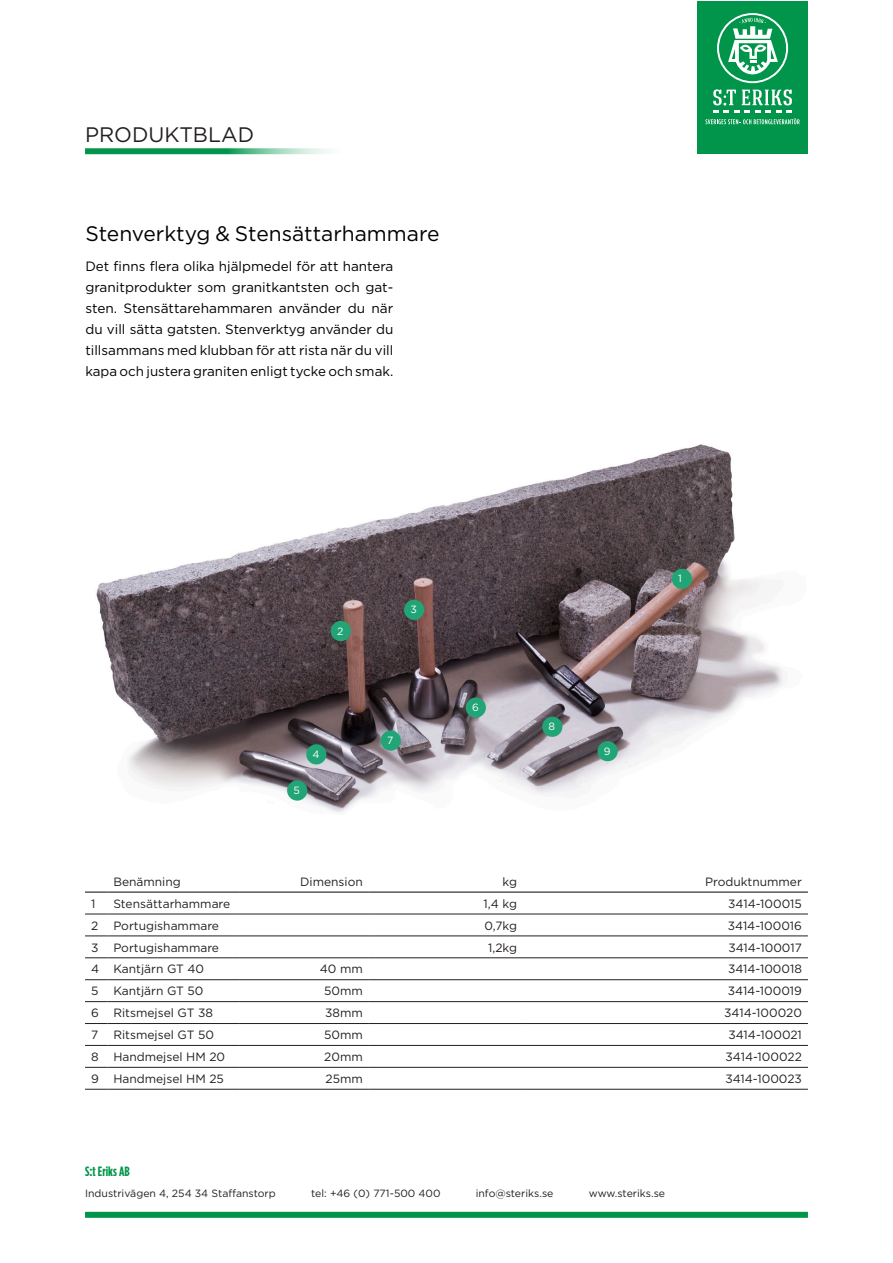
<style>
.page{position:relative;width:893px;height:1263px;background:#fff}
.page>*{position:absolute;margin:0;border:0;box-sizing:border-box;transform-origin:0 0}
.Bildtext_neg{font:21px "Gotham";color:#000}
.t1{font:21px "Gotham";color:#231f20}
.Bildtext_neg-2{font:13.5px/21px "Gotham";color:#000;text-align:justify}
.t2{font:700 13.5px "Gotham Condensed";color:#00954a}
.t3{font:12px "Gotham";color:#231f20}
.t4{font:10.5px "Gotham";color:#231f20}
.Bildtext_neg-3{font:10.5px "Gotham";color:#fff}
</style>
<div class="page">
<svg style="left:85px;top:914px;width:22px;height:1px"></svg>
<hr style="left:107px;top:914px;width:133px;height:1px;background:#231f20">
<hr style="left:240px;top:914px;width:129px;height:1px;background:#231f20">
<hr style="left:369px;top:914px;width:154px;height:1px;background:#231f20">
<hr style="left:523px;top:914px;width:285px;height:1px;background:#231f20">
<svg style="left:85px;top:936px;width:22px;height:1px"></svg>
<hr style="left:107px;top:936px;width:133px;height:1px;background:#231f20">
<hr style="left:240px;top:936px;width:129px;height:1px;background:#231f20">
<hr style="left:369px;top:936px;width:154px;height:1px;background:#231f20">
<hr style="left:523px;top:936px;width:285px;height:1px;background:#231f20">
<svg style="left:85px;top:957px;width:22px;height:1px"></svg>
<hr style="left:107px;top:957px;width:133px;height:1px;background:#231f20">
<hr style="left:240px;top:957px;width:129px;height:1px;background:#231f20">
<hr style="left:369px;top:957px;width:154px;height:1px;background:#231f20">
<hr style="left:523px;top:957px;width:285px;height:1px;background:#231f20">
<svg style="left:85px;top:979px;width:22px;height:1px"></svg>
<hr style="left:107px;top:979px;width:133px;height:1px;background:#231f20">
<hr style="left:240px;top:979px;width:129px;height:1px;background:#231f20">
<hr style="left:369px;top:979px;width:154px;height:1px;background:#231f20">
<hr style="left:523px;top:979px;width:285px;height:1px;background:#231f20">
<svg style="left:85px;top:1001px;width:22px;height:1px"></svg>
<hr style="left:107px;top:1001px;width:133px;height:1px;background:#231f20">
<hr style="left:240px;top:1001px;width:129px;height:1px;background:#231f20">
<hr style="left:369px;top:1001px;width:154px;height:1px;background:#231f20">
<hr style="left:523px;top:1001px;width:285px;height:1px;background:#231f20">
<svg style="left:85px;top:1023px;width:22px;height:1px"></svg>
<hr style="left:107px;top:1023px;width:133px;height:1px;background:#231f20">
<hr style="left:240px;top:1023px;width:129px;height:1px;background:#231f20">
<hr style="left:369px;top:1023px;width:154px;height:1px;background:#231f20">
<hr style="left:523px;top:1023px;width:285px;height:1px;background:#231f20">
<svg style="left:85px;top:1045px;width:22px;height:1px"></svg>
<hr style="left:107px;top:1045px;width:133px;height:1px;background:#231f20">
<hr style="left:240px;top:1045px;width:129px;height:1px;background:#231f20">
<hr style="left:369px;top:1045px;width:154px;height:1px;background:#231f20">
<hr style="left:523px;top:1045px;width:285px;height:1px;background:#231f20">
<svg style="left:85px;top:1067px;width:22px;height:1px"></svg>
<hr style="left:107px;top:1067px;width:133px;height:1px;background:#231f20">
<hr style="left:240px;top:1067px;width:129px;height:1px;background:#231f20">
<hr style="left:369px;top:1067px;width:154px;height:1px;background:#231f20">
<hr style="left:523px;top:1067px;width:285px;height:1px;background:#231f20">
<svg style="left:85px;top:1089px;width:22px;height:1px"></svg>
<hr style="left:107px;top:1089px;width:133px;height:1px;background:#231f20">
<hr style="left:240px;top:1089px;width:129px;height:1px;background:#231f20">
<hr style="left:369px;top:1089px;width:154px;height:1px;background:#231f20">
<hr style="left:523px;top:1089px;width:285px;height:1px;background:#231f20">
<hr style="left:85px;top:891px;width:22px;height:2px;background:#231f20">
<hr style="left:107px;top:891px;width:133px;height:2px;background:#231f20">
<hr style="left:240px;top:891px;width:129px;height:2px;background:#231f20">
<hr style="left:369px;top:891px;width:154px;height:2px;background:#231f20">
<hr style="left:523px;top:891px;width:285px;height:2px;background:#231f20">
<img style="left:96px;top:444px;width:687px;height:368px">
<div style="left:672px;top:569px;width:20px;height:20px;background:#21a577;border-radius:50%"></div>
<div style="left:331px;top:621px;width:20px;height:20px;background:#21a577;border-radius:50%"></div>
<div style="left:404px;top:600px;width:20px;height:20px;background:#21a577;border-radius:50%"></div>
<div style="left:287px;top:780px;width:20px;height:21px;background:#21a577;border-radius:50%"></div>
<div style="left:306px;top:744px;width:20px;height:20px;background:#21a577;border-radius:50%"></div>
<div style="left:381px;top:730px;width:20px;height:21px;background:#21a577;border-radius:50%"></div>
<div style="left:466px;top:697px;width:20px;height:21px;background:#21a577;border-radius:50%"></div>
<div style="left:542px;top:717px;width:20px;height:20px;background:#21a577;border-radius:50%"></div>
<div style="left:597px;top:741px;width:21px;height:20px;background:#21a577;border-radius:50%"></div>
<div style="left:85px;top:1212px;width:723px;height:6px;background:#00954a"></div>
<div style="left:697px;top:2px;width:111px;height:152px;background:#00954a"></div>
<svg style="left:705px;top:89px;width:95px;height:35px"></svg>
<svg style="left:717px;top:13px;width:71px;height:70px"></svg>
<svg style="left:85px;top:148px;width:244px;height:6px"></svg>
<p class="t1" style="left:85px;top:121px;width:171px">PRODUKTBLAD</p>
<p class="Bildtext_neg" style="left:85px;top:220px;width:356px">Stenverktyg &amp; Stensättarhammare</p>
<p class="Bildtext_neg-2" style="left:85px;top:256px;width:309px">Det finns flera olika hjälpmedel för att hantera granitprodukter som granitkantsten och gat&shy;sten. Stensättarehammaren använder du när du vill sätta gatsten. Stenverktyg använder du tillsammans med klubban för att rista när du vill kapa och justera graniten enligt tycke och smak.</p>
<p class="Bildtext_neg-3" style="left:337px;top:624px;width:8px">2</p>
<p class="Bildtext_neg-3" style="left:293px;top:784px;width:8px">5</p>
<p class="Bildtext_neg-3" style="left:313px;top:747px;width:9px">4</p>
<p class="Bildtext_neg-3" style="left:410px;top:603px;width:8px">3</p>
<p class="Bildtext_neg-3" style="left:387px;top:734px;width:8px">7</p>
<p class="Bildtext_neg-3" style="left:472px;top:701px;width:8px">6</p>
<p class="Bildtext_neg-3" style="left:549px;top:720px;width:8px">8</p>
<p class="Bildtext_neg-3" style="left:604px;top:744px;width:8px">9</p>
<p class="Bildtext_neg-3" style="left:678px;top:572px;width:5px">1</p>
<p class="t3" style="left:113px;top:874px;width:69px">Benämning</p>
<p class="t3" style="left:300px;top:874px;width:64px">Dimension</p>
<p class="t3" style="left:502px;top:874px;width:16px">kg</p>
<p class="t3" style="left:705px;top:874px;width:98px">Produktnummer</p>
<p class="t3" style="left:91px;top:896px;width:6px">1</p>
<p class="t3" style="left:113px;top:896px;width:118px">Stensättarhammare</p>
<p class="t3" style="left:484px;top:896px;width:35px">1,4 kg</p>
<p class="t3" style="left:728px;top:896px;width:75px">3414-100015</p>
<p class="t3" style="left:91px;top:918px;width:9px">2</p>
<p class="t3" style="left:113px;top:918px;width:107px">Portugishammare</p>
<p class="t3" style="left:484px;top:918px;width:34px">0,7kg</p>
<p class="t3" style="left:728px;top:918px;width:76px">3414-100016</p>
<p class="t3" style="left:91px;top:939px;width:9px">3</p>
<p class="t3" style="left:113px;top:939px;width:107px">Portugishammare</p>
<p class="t3" style="left:488px;top:939px;width:30px">1,2kg</p>
<p class="t3" style="left:728px;top:939px;width:75px">3414-100017</p>
<p class="t3" style="left:91px;top:961px;width:10px">4</p>
<p class="t3" style="left:113px;top:961px;width:92px">Kantjärn GT 40</p>
<p class="t3" style="left:320px;top:961px;width:45px">40 mm</p>
<p class="t3" style="left:728px;top:961px;width:75px">3414-100018</p>
<p class="t3" style="left:91px;top:983px;width:9px">5</p>
<p class="t3" style="left:113px;top:983px;width:92px">Kantjärn GT 50</p>
<p class="t3" style="left:324px;top:983px;width:40px">50mm</p>
<p class="t3" style="left:728px;top:983px;width:76px">3414-100019</p>
<p class="t3" style="left:91px;top:1005px;width:9px">6</p>
<p class="t3" style="left:113px;top:1005px;width:101px">Ritsmejsel GT 38</p>
<p class="t3" style="left:325px;top:1005px;width:39px">38mm</p>
<p class="t3" style="left:724px;top:1005px;width:79px">3414-100020</p>
<p class="t3" style="left:91px;top:1027px;width:9px">7</p>
<p class="t3" style="left:113px;top:1027px;width:102px">Ritsmejsel GT 50</p>
<p class="t3" style="left:324px;top:1027px;width:40px">50mm</p>
<p class="t3" style="left:728px;top:1027px;width:75px">3414-100021</p>
<p class="t3" style="left:91px;top:1049px;width:9px">8</p>
<p class="t3" style="left:113px;top:1049px;width:113px">Handmejsel HM 20</p>
<p class="t3" style="left:324px;top:1049px;width:40px">20mm</p>
<p class="t3" style="left:726px;top:1049px;width:78px">3414-100022</p>
<p class="t3" style="left:91px;top:1071px;width:9px">9</p>
<p class="t3" style="left:113px;top:1071px;width:112px">Handmejsel HM 25</p>
<p class="t3" style="left:326px;top:1071px;width:39px">25mm</p>
<p class="t3" style="left:725px;top:1071px;width:78px">3414-100023</p>
<p class="t2" style="left:85px;top:1164px;width:46px">S:t Eriks AB</p>
<p class="t4" style="left:85px;top:1186px;width:192px">Industrivägen 4, 254 34 Staffanstorp</p>
<p class="t4" style="left:311px;top:1186px;width:131px">tel: +46 (0) 771-500 400</p>
<p class="t4" style="left:476px;top:1186px;width:79px">info@steriks.se</p>
<p class="t4" style="left:589px;top:1186px;width:78px">www.steriks.se</p>
</div>
